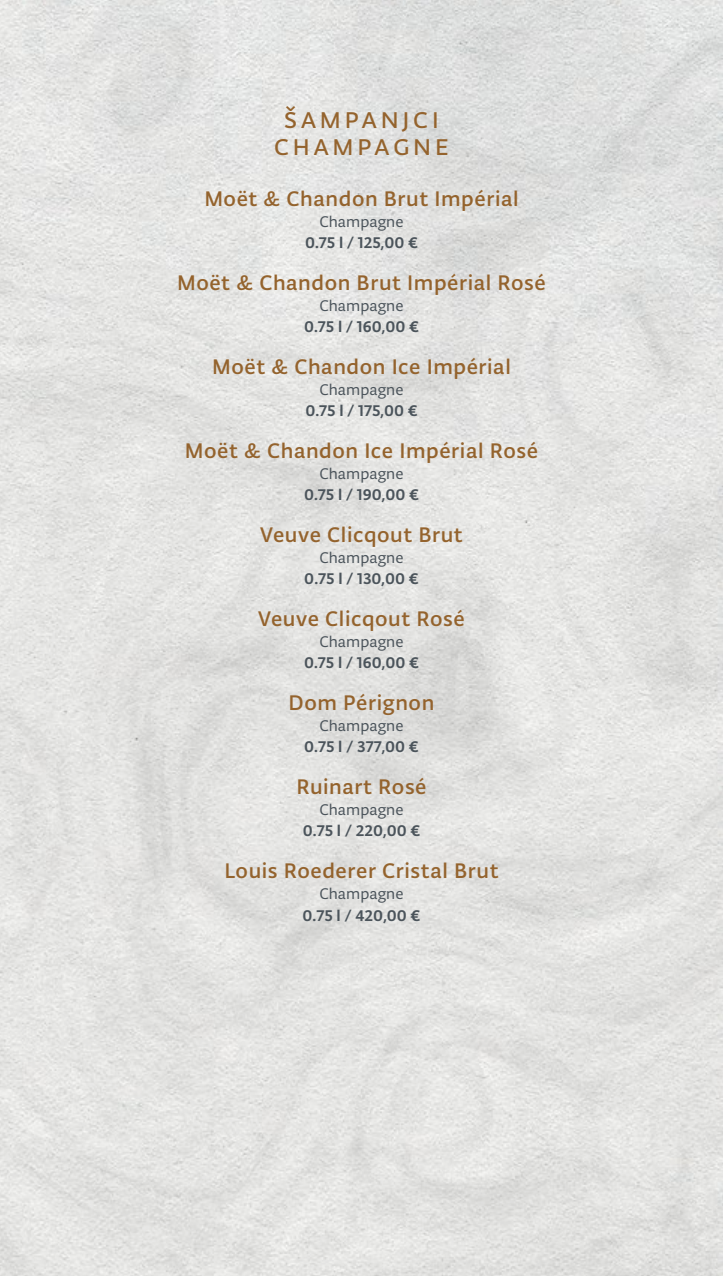
<style>
.page{position:relative;width:723px;height:1276px;background:#fff}
.page>*{position:absolute;margin:0;border:0;box-sizing:border-box;transform-origin:0 0}
.t1{font:31.5px/27px "Typonine Sans Pro Normal";letter-spacing:.1em;color:#94632d;text-align:center}
.t2{font:22.5px "Typonine Sans Pro Text";letter-spacing:.025em;color:#94632d}
.t3{font:500 16.5px "Typonine Sans Pro";color:#4b545b}
.t4{font:16.5px "Typonine Sans Pro Normal";color:#4b545b}
</style>
<div class="page">
<img style="left:0;top:0;width:723px;height:1276px">
<h1 class="t1" style="left:274px;top:104px;width:177px">šampanjci champagne</h1>
<p class="t2" style="left:204px;top:186px;width:316px">Moët &amp; Chandon Brut Impérial</p>
<p class="t4" style="left:319px;top:212px;width:86px">Champagne</p>
<p class="t3" style="left:305px;top:233px;width:114px">0.75 l / 125,00 €</p>
<p class="t2" style="left:177px;top:270px;width:370px">Moët &amp; Chandon Brut Impérial Rosé</p>
<p class="t4" style="left:319px;top:296px;width:86px">Champagne</p>
<p class="t3" style="left:304px;top:317px;width:116px">0.75 l / 160,00 €</p>
<p class="t2" style="left:212px;top:354px;width:300px">Moët &amp; Chandon Ice Impérial</p>
<p class="t4" style="left:319px;top:380px;width:86px">Champagne</p>
<p class="t3" style="left:305px;top:401px;width:114px">0.75 l / 175,00 €</p>
<p class="t2" style="left:185px;top:438px;width:355px">Moët &amp; Chandon Ice Impérial Rosé</p>
<p class="t4" style="left:319px;top:464px;width:86px">Champagne</p>
<p class="t3" style="left:304px;top:485px;width:116px">0.75 l / 190,00 €</p>
<p class="t2" style="left:260px;top:522px;width:204px">Veuve Clicqout Brut</p>
<p class="t4" style="left:319px;top:548px;width:86px">Champagne</p>
<p class="t3" style="left:304px;top:569px;width:116px">0.75 l / 130,00 €</p>
<p class="t2" style="left:258px;top:606px;width:208px">Veuve Clicqout Rosé</p>
<p class="t4" style="left:319px;top:632px;width:86px">Champagne</p>
<p class="t3" style="left:304px;top:653px;width:116px">0.75 l / 160,00 €</p>
<p class="t2" style="left:289px;top:690px;width:147px">Dom Pérignon</p>
<p class="t4" style="left:319px;top:716px;width:86px">Champagne</p>
<p class="t3" style="left:304px;top:737px;width:116px">0.75 l / 377,00 €</p>
<p class="t2" style="left:296px;top:774px;width:132px">Ruinart Rosé</p>
<p class="t4" style="left:319px;top:800px;width:86px">Champagne</p>
<p class="t3" style="left:303px;top:821px;width:119px">0.75 l / 220,00 €</p>
<p class="t2" style="left:224px;top:858px;width:276px">Louis Roederer Cristal Brut</p>
<p class="t4" style="left:319px;top:884px;width:86px">Champagne</p>
<p class="t3" style="left:303px;top:905px;width:119px">0.75 l / 420,00 €</p>
</div>
